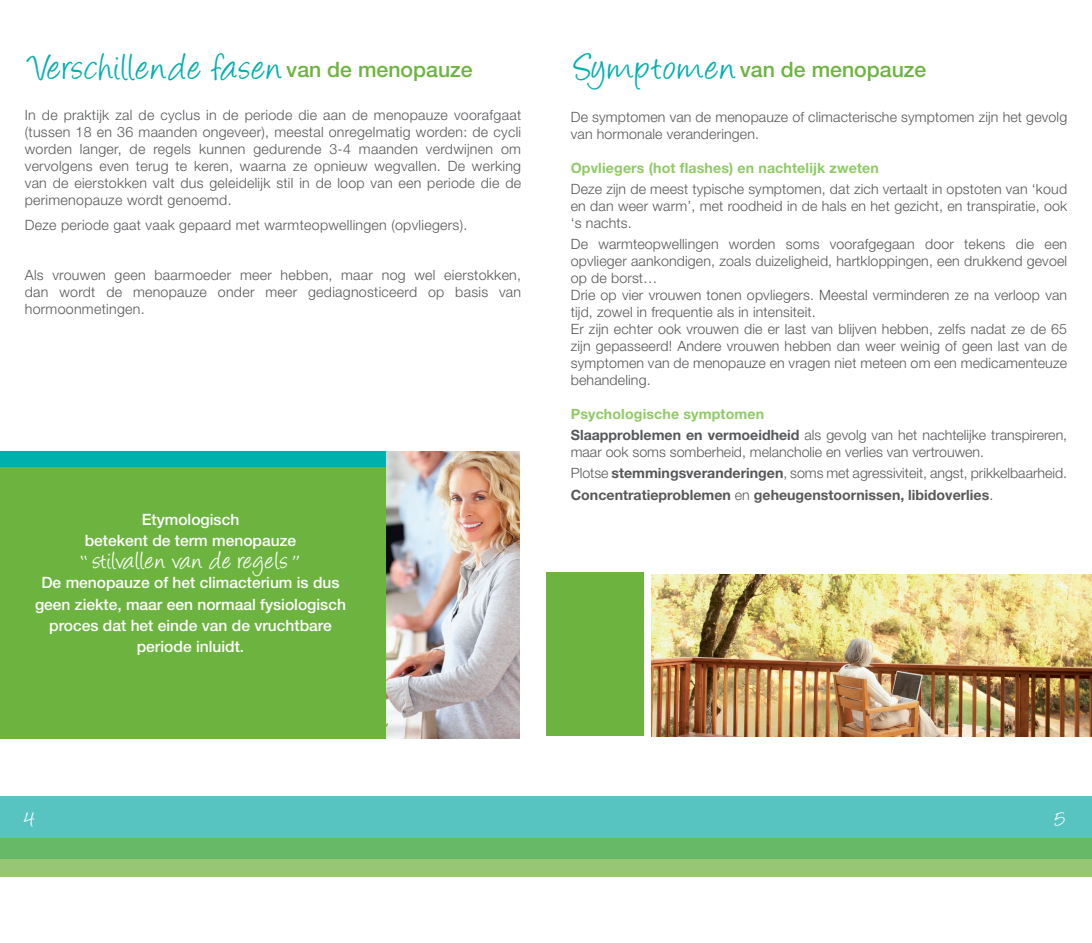
<style>
.page{position:relative;width:1092px;height:943px;background:#fff}
.page>*{position:absolute;margin:0;border:0;box-sizing:border-box;transform-origin:0 0}
.t1{font:42.52px "Angelina";letter-spacing:.035em;color:#00b0ad}
.t2{font:28.35px "Angelina";letter-spacing:.02em;color:#fff}
.t3{font:22.75px "Angelina";color:#fff}
.t4{font:500 21.18px "Helvetica Neue LT Std";color:#6cb43f}
.t5{font:500 15.58px/21.3px "Helvetica Neue LT Std";color:#fff;text-align:center}
.t6{font:300 14.17px/17px "Helvetica Neue LT Pro";letter-spacing:.01em;color:#57585a;text-align:justify}
.t7{font:300 14.17px/21px "Helvetica Neue LT Std";color:#57585a}
.t8{font:700 14.17px "Helvetica Neue LT Std";letter-spacing:.01em;color:#8fca64}
.s1{font-family:"Helvetica Neue LT Std";font-weight:500;font-size:21.18px;color:#6cb43f}
.s2{font-family:"Angelina";font-weight:400;font-size:42.52px;color:#00b0ad}
.s3{font-weight:700;color:#8fca64}
.s4{font-weight:700}
</style>
<div class="page">
<div style="left:0;top:796px;width:1091px;height:42px;background:#57c4c2"></div>
<div style="left:0;top:859px;width:1091px;height:17px;background:#97c774"></div>
<div style="left:0;top:838px;width:1091px;height:21px;background:#67b867"></div>
<img style="left:386px;top:451px;width:134px;height:287px">
<div style="left:0;top:451px;width:386px;height:21px;background:#00b0ad"></div>
<div style="left:0;top:466px;width:386px;height:272px;background:#6cb43f"></div>
<img style="left:651px;top:574px;width:440px;height:162px">
<div style="left:546px;top:572px;width:97px;height:164px;background:#6cb43f"></div>
<h1 class="t1" style="left:29px;top:50px;width:445px">Verschillende fasen <span class="s1">van de menopauze</span></h1>
<h3 class="t4" style="left:574px;top:57px;width:353px"><span class="s2">Symptomen</span> van de menopauze</h3>
<p class="t6" style="left:25px;top:106px;width:498px">In de praktijk zal de cyclus in de periode die aan de menopauze voorafgaat (tussen 18 en 36 maanden ongeveer), meestal onregelmatig worden: de cycli worden langer, de regels kunnen gedurende 3-4 maanden verdwijnen om vervolgens even terug te keren, waarna ze opnieuw wegvallen. De werking van de eierstokken valt dus geleidelijk stil in de loop van een periode die de perimenopauze wordt genoemd.</p>
<p class="t6" style="left:25px;top:216px;width:444px">Deze periode gaat vaak gepaard met warmteopwellingen (opvliegers).</p>
<p class="t6" style="left:25px;top:266px;width:498px">Als vrouwen geen baarmoeder meer hebben, maar nog wel eierstokken, dan wordt de menopauze onder meer gediagnosticeerd op basis van hormoonmetingen.</p>
<p class="t5" style="left:85px;top:508px;width:213px">Etymologisch<br>betekent de term menopauze</p>
<h2 class="t2" style="left:93px;top:548px;width:208px">stilvallen van de regels''</h2>
<p class="t5" style="left:35px;top:572px;width:312px">De menopauze of het climacterium is dus geen ziekte, maar een normaal fysiologisch proces dat het einde van de vruchtbare periode inluidt.</p>
<p class="t6" style="left:570px;top:108px;width:498px">De symptomen van de menopauze of climacterische symptomen zijn het gevolg van hormonale veranderingen.</p>
<p class="t8" style="left:570px;top:159px;width:309px">Opvliegers (hot flashes) en nachtelijk zweten</p>
<p class="t6" style="left:570px;top:180px;width:498px">Deze zijn de meest typische symptomen, dat zich vertaalt in opstoten van ‘koud en dan weer warm’, met roodheid in de hals en het gezicht, en transpiratie, ook ‘s nachts.</p>
<p class="t6" style="left:570px;top:235px;width:498px;text-align:left">De warmteopwellingen worden soms voorafgegaan door tekens die een opvlieger aankondigen, zoals duizeligheid, hartkloppingen, een drukkend gevoel op de borst…<br>Drie op vier vrouwen tonen opvliegers. Meestal verminderen ze na verloop van tijd, zowel in frequentie als in intensiteit.<br>Er zijn echter ook vrouwen die er last van blijven hebben, zelfs nadat ze de 65 zijn gepasseerd! Andere vrouwen hebben dan weer weinig of geen last van de symptomen van de menopauze en vragen niet meteen om een medicamenteuze behandeling.</p>
<p class="t7" style="left:570px;top:403px;width:498px"><span class="s3">Psychologische symptomen<br></span><span class="s4">Slaapproblemen en vermoeidheid</span> als gevolg van het nachtelijke transpireren,</p>
<p class="t7" style="left:570px;top:441px;width:498px">maar ook soms somberheid, melancholie en verlies van vertrouwen.<br>Plotse <span class="s4">stemmingsveranderingen</span>, soms met agressiviteit, angst, prikkelbaarheid.<br><span class="s4">Concentratieproblemen</span> en <span class="s4">geheugenstoornissen, libidoverlies</span>.</p>
<h3 class="t3" style="left:25px;top:809px;width:11px">4</h3>
<h3 class="t3" style="left:1055px;top:809px;width:11px">5</h3>
</div>
